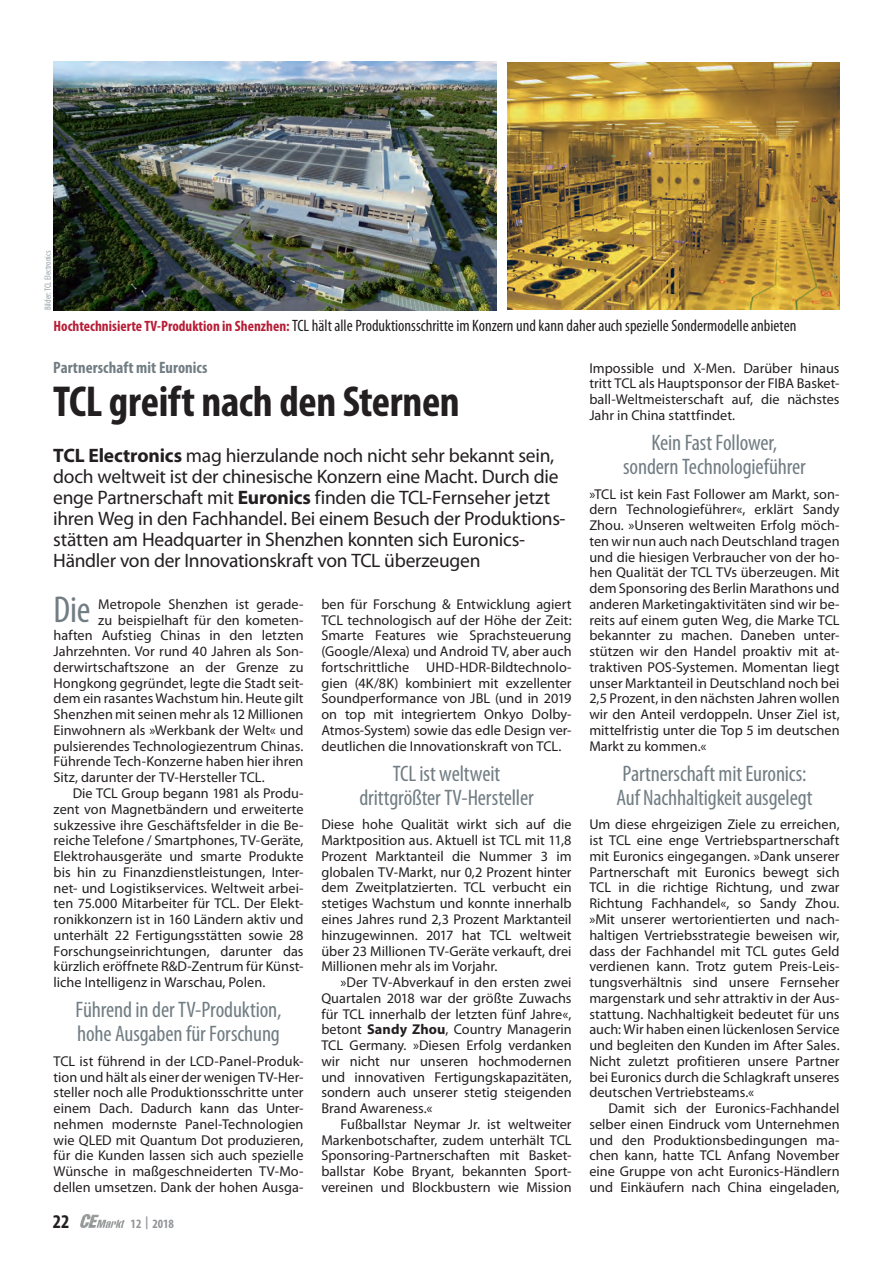
<style>
.page{position:relative;width:893px;height:1263px;background:#fff}
.page>*{position:absolute;margin:0;border:0;box-sizing:border-box;transform-origin:0 0}
.t1{font:700 condensed 43.5px "Myriad Pro";letter-spacing:-.01em;color:#231f20}
.t2{font:condensed 37.65px "Myriad Pro";color:#717d83}
.t3{font:condensed 22.5px/24px "Myriad Pro";letter-spacing:-.005em;color:#717d83}
.t4{font:19.5px/21px "Myriad Pro";letter-spacing:-.015em;color:#231f20}
.t5{font:700 condensed 19.5px "Myriad Pro";color:#231f20}
.t6{font:condensed 16.5px "Myriad Pro";color:#231f20}
.t7{font:700 condensed 16.5px "Myriad Pro";letter-spacing:.005em;color:#717d83}
.t8{font:14.25px/15.8px "Myriad Pro";letter-spacing:.005em;color:#231f20;text-align:justify}
.t9{font:700 condensed 12.75px "Myriad Pro";color:#939598}
.t10{font:condensed 9px "Myriad Pro";color:#97a1a7}
.s1{font-weight:700;font-size:15px;color:#b61e37}
.s2{font-weight:700}
</style>
<div class="page">
<img style="left:80px;top:1214px;width:45px;height:14px">
<img style="left:508px;top:63px;width:331px;height:247px">
<img style="left:53px;top:62px;width:444px;height:248px">
<p class="t10" style="left:43px;top:310px;width:61px;rotate:-90deg">Bilder: TCL Electronics</p>
<p class="t6" style="left:54px;top:315px;width:744px"><span class="s1">Hochtechnisierte TV-Produktion in Shenzhen:</span> TCL hält alle Produktionsschritte im Konzern und kann daher auch spezielle Sondermodelle anbieten</p>
<p class="t7" style="left:53px;top:357px;width:156px">Partnerschaft mit Euronics</p>
<h1 class="t1" style="left:53px;top:374px;width:408px">TCL greift nach den Sternen</h1>
<p class="t4" style="left:53px;top:445px;width:514px"><span class="s2">TCL Electronics</span> mag hierzulande noch nicht sehr bekannt sein, doch weltweit ist der chinesische Konzern eine Macht. Durch die enge Partnerschaft mit <span class="s2">Euronics</span> finden die TCL-Fernseher jetzt ihren Weg in den Fachhandel. Bei einem Besuch der Produktions&shy;stätten am Headquarter in Shenzhen konnten sich Euronics-Händler von der Innovationskraft von TCL überzeugen</p>
<h2 class="t2" style="left:54px;top:586px;width:38px">Die</h2>
<p class="t8" style="left:98px;top:596px;width:207px">Metropole Shenzhen ist gerade-</p>
<p class="t8" style="left:98px;top:612px;width:207px">zu beispielhaft für den kometen-</p>
<p class="t8" style="left:54px;top:627px;width:251px">haften Aufstieg Chinas in den letzten</p>
<p class="t8" style="left:54px;top:643px;width:251px">Jahrzehnten. Vor rund 40 Jahren als Son-</p>
<p class="t8" style="left:54px;top:659px;width:251px">derwirtschaftszone an der Grenze zu</p>
<p class="t8" style="left:54px;top:675px;width:251px">Hongkong gegründet, legte die Stadt seit-</p>
<p class="t8" style="left:54px;top:690px;width:251px">dem ein rasantes Wachstum hin. Heute gilt</p>
<p class="t8" style="left:54px;top:706px;width:251px">Shenzhen mit seinen mehr als 12 Millionen</p>
<p class="t8" style="left:54px;top:722px;width:251px">Einwohnern als »Werkbank der Welt« und</p>
<p class="t8" style="left:54px;top:738px;width:251px">pulsierendes Technologiezentrum Chinas.</p>
<p class="t8" style="left:54px;top:754px;width:251px">Führende Tech-Konzerne haben hier ihren</p>
<p class="t8" style="left:54px;top:769px;width:213px">Sitz, darunter der TV-Hersteller TCL.</p>
<p class="t8" style="left:73px;top:785px;width:232px">Die TCL Group begann 1981 als Produ-</p>
<p class="t8" style="left:54px;top:801px;width:251px">zent von Magnetbändern und erweiterte</p>
<p class="t8" style="left:54px;top:817px;width:251px">sukzessive ihre Geschäftsfelder in die Be-</p>
<p class="t8" style="left:54px;top:832px;width:251px">reiche Telefone / Smartphones, TV-Geräte,</p>
<p class="t8" style="left:54px;top:848px;width:251px">Elektrohausgeräte und smarte Produkte</p>
<p class="t8" style="left:54px;top:864px;width:251px">bis hin zu Finanzdienstleistungen, Inter-</p>
<p class="t8" style="left:54px;top:880px;width:251px">net- und Logistikservices. Weltweit arbei-</p>
<p class="t8" style="left:54px;top:895px;width:251px">ten 75.000 Mitarbeiter für TCL. Der Elekt-</p>
<p class="t8" style="left:54px;top:911px;width:251px">ronikkonzern ist in 160 Ländern aktiv und</p>
<p class="t8" style="left:54px;top:927px;width:251px">unterhält 22 Fertigungsstätten sowie 28</p>
<p class="t8" style="left:54px;top:943px;width:251px">Forschungseinrichtungen, darunter das</p>
<p class="t8" style="left:54px;top:958px;width:251px">kürzlich eröffnete R&amp;D-Zentrum für Künst-</p>
<p class="t8" style="left:54px;top:974px;width:213px">liche Intelligenz in Warschau, Polen.</p>
<h3 class="t3" style="left:76px;top:998px;width:207px">Führend in der TV-Produktion, hohe Ausgaben für Forschung</h3>
<p class="t8" style="left:54px;top:1053px;width:251px">TCL ist führend in der LCD-Panel-Produk&shy;tion und hält als einer der wenigen TV-Her&shy;steller noch alle Produktionsschritte unter einem Dach. Dadurch kann das Unter&shy;nehmen modernste Panel-Technologien wie QLED mit Quantum Dot produzieren, für die Kunden lassen sich auch spezielle Wünsche in maßgeschneiderten TV-Mo&shy;dellen umsetzen. Dank der hohen Ausga-</p>
<h3 class="t5" style="left:53px;top:1209px;width:18px">22</h3>
<p class="t9" style="left:131px;top:1215px;width:45px">12 | 2018</p>
<p class="t8" style="left:321px;top:596px;width:252px">ben für Forschung &amp; Entwicklung agiert TCL technologisch auf der Höhe der Zeit:<br>Smarte Features wie Sprachsteuerung (Google/Alexa) und Android TV, aber auch fortschrittliche UHD-HDR-Bildtechnolo&shy;gien (4K/8K) kombiniert mit exzellenter Soundperformance von JBL (und in 2019 on top mit integriertem Onkyo Dolby-Atmos-System) sowie das edle Design ver&shy;deutlichen die Innovationskraft von TCL.</p>
<h3 class="t3" style="left:359px;top:761px;width:176px;text-align:center">TCL ist weltweit drittgrößter TV-Hersteller</h3>
<p class="t8" style="left:321px;top:816px;width:252px">Diese hohe Qualität wirkt sich auf die Marktposition aus. Aktuell ist TCL mit 11,8<br>Prozent Marktanteil die Nummer 3 im globalen TV-Markt, nur 0,2 Prozent hinter dem Zweitplatzierten. TCL verbucht ein stetiges Wachstum und konnte innerhalb eines Jahres rund 2,3 Prozent Marktanteil hinzugewinnen. 2017 hat TCL weltweit über 23 Millionen TV-Geräte verkauft, drei Millionen mehr als im Vorjahr.</p>
<p class="t8" style="left:321px;top:974px;width:252px;text-indent:19px">»Der TV-Abverkauf in den ersten zwei Quartalen 2018 war der größte Zuwachs für TCL innerhalb der letzten fünf Jahre«, betont <span class="s2">Sandy Zhou</span>, Country Managerin TCL Germany. »Diesen Erfolg verdanken wir nicht nur unseren hochmodernen und innovativen Fertigungskapazitäten, sondern auch unserer stetig steigenden Brand Awareness.«</p>
<p class="t8" style="left:321px;top:1116px;width:252px;text-indent:19px">Fußballstar Neymar Jr. ist weltweiter Markenbotschafter, zudem unterhält TCL Sponsoring-Partnerschaften mit Basket&shy;ballstar Kobe Bryant, bekannten Sport&shy;vereinen und Blockbustern wie Mission</p>
<p class="t8" style="left:589px;top:360px;width:252px">Impossible und X-Men. Darüber hinaus tritt TCL als Hauptsponsor der FIBA Basket&shy;ball-Weltmeisterschaft auf, die nächstes Jahr in China stattfindet.</p>
<h3 class="t3" style="left:623px;top:430px;width:184px;text-align:center">Kein Fast Follower, sondern Technologieführer</h3>
<p class="t8" style="left:589px;top:486px;width:252px">»TCL ist kein Fast Follower am Markt, son&shy;dern Technologieführer«, erklärt Sandy Zhou. »Unseren weltweiten Erfolg möch&shy;ten wir nun auch nach Deutschland tragen und die hiesigen Verbraucher von der ho&shy;hen Qualität der TCL TVs überzeugen. Mit dem Sponsoring des Berlin Marathons und anderen Marketingaktivitäten sind wir be&shy;reits auf einem guten Weg, die Marke TCL bekannter zu machen. Daneben unter&shy;stützen wir den Handel proaktiv mit at&shy;traktiven POS-Systemen. Momentan liegt unser Marktanteil in Deutschland noch bei 2,5 Prozent, in den nächsten Jahren wollen wir den Anteil verdoppeln. Unser Ziel ist, mittelfristig unter die Top 5 im deutschen Markt zu kommen.«</p>
<h3 class="t3" style="left:616px;top:761px;width:198px">Partnerschaft mit Euronics:<br>Auf Nachhaltigkeit ausgelegt</h3>
<p class="t8" style="left:589px;top:816px;width:252px">Um diese ehrgeizigen Ziele zu erreichen, ist TCL eine enge Vertriebspartnerschaft mit Euronics eingegangen. »Dank unserer Partnerschaft mit Euronics bewegt sich TCL in die richtige Richtung, und zwar Richtung Fachhandel«, so Sandy Zhou. »Mit unserer wertorientierten und nach&shy;haltigen Vertriebsstrategie beweisen wir, dass der Fachhandel mit TCL gutes Geld verdienen kann. Trotz gutem Preis-Leis&shy;tungsverhältnis sind unsere Fernseher margenstark und sehr attraktiv in der Aus&shy;stattung. Nachhaltigkeit bedeutet für uns auch: Wir haben einen lückenlosen Service und begleiten den Kunden im After Sales.<br>Nicht zuletzt profitieren unsere Partner bei Euronics durch die Schlagkraft unseres deutschen Vertriebsteams.«</p>
<p class="t8" style="left:589px;top:1100px;width:252px;text-indent:19px">Damit sich der Euronics-Fachhandel selber einen Eindruck vom Unternehmen und den Produktionsbedingungen ma&shy;chen kann, hatte TCL Anfang November eine Gruppe von acht Euronics-Händlern und Einkäufern nach China eingeladen,</p>
</div>
